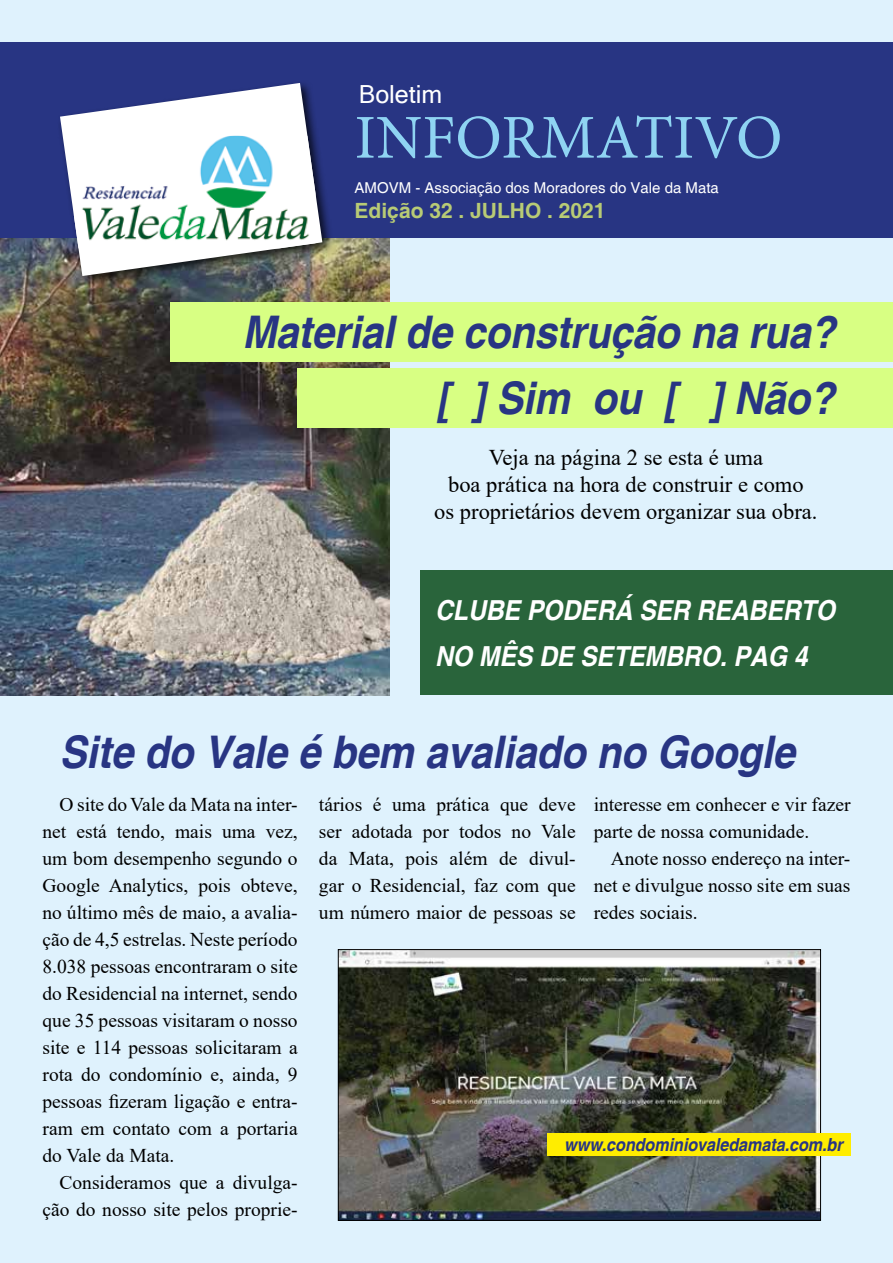
<style>
.page{position:relative;width:893px;height:1263px;background:#dff2fd}
.page>*{position:absolute;margin:0;border:0;box-sizing:border-box;transform-origin:0 0}
.t1{font:62.4px "Minion Pro";color:#8fd4f2}
.t2{font:italic 700 45px "Helvetica";letter-spacing:-.005em;color:#283583;scale:.9 1}
.t3{font:italic 700 27.6px/46px "Helvetica";letter-spacing:-.005em;color:#fff;scale:.9 1}
.t4{font:24.9px "Microsoft Sans Serif";color:#fff}
.t5{font:22.5px/27px "Times New Roman";color:#000;text-align:center}
.t6{font:700 21px "Helvetica";color:#b8cb75}
.t7{font:19.5px/27px "Times New Roman";color:#000;text-align:justify}
.t8{font:italic 700 18px "Helvetica";letter-spacing:-.005em;color:#283583;scale:.9 1}
.t9{font:15px "Helvetica";color:#fff}
</style>
<div class="page">
<img style="left:340px;top:951px;width:479px;height:267px">
<div style="left:338px;top:949px;width:483px;height:271px;border:1px solid #000"></div>
<div style="left:547px;top:1133px;width:303px;height:22px;background:#ffed00"></div>
<img style="left:0;top:238px;width:389px;height:457px">
<div style="left:0;top:43px;width:893px;height:195px;background:#283583"></div>
<div style="left:57px;top:79px;width:277px;height:209px;background:#000;opacity:.75"></div>
<svg style="left:60px;top:83px;width:262px;height:193px;fill:#fff"></svg>
<img style="left:74px;top:136px;width:242px;height:112px">
<div style="left:170px;top:302px;width:723px;height:59px;background:#d8ff83"></div>
<div style="left:298px;top:368px;width:595px;height:59px;background:#d8ff83"></div>
<div style="left:421px;top:570px;width:472px;height:125px;background:#29643b"></div>
<p class="t4" style="left:359px;top:78px;width:85px">Boletim</p>
<h1 class="t1" style="left:355px;top:96px;width:429px">INFORMATIVO</h1>
<p class="t9" style="left:355px;top:179px;width:366px">AMOVM - Associação dos Moradores do Vale da Mata</p>
<p class="t6" style="left:355px;top:198px;width:252px">Edição 32 . JULHO . 2021</p>
<h2 class="t2" style="left:242px;top:305px;width:660px">Material de construção na rua?</h2>
<h2 class="t2" style="left:436px;top:371px;width:444px">[ ] Sim ou [ ] Não?</h2>
<p class="t5" style="left:434px;top:444px;width:385px">Veja na página 2 se esta é uma<br>boa prática na hora de construir e como<br>os proprietários devem organizar sua obra.</p>
<h3 class="t3" style="left:435px;top:588px;width:446px">CLUBE PODERÁ SER REABERTO<br>NO MÊS DE SETEMBRO. PAG 4</h3>
<h2 class="t2" style="left:60px;top:725px;width:819px">Site do Vale é bem avaliado no Google</h2>
<p class="t7" style="left:319px;top:790px;width:258px">tários é uma prática que deve ser adotada por todos no Vale da Mata, pois além de divul&shy;gar o Residencial, faz com que um número maior de pessoas se</p>
<p class="t7" style="left:594px;top:790px;width:258px">interesse em conhecer e vir fazer parte de nossa comunidade.</p>
<p class="t7" style="left:43px;top:790px;width:257px;text-indent:17px">O site do Vale da Mata na inter&shy;net está tendo, mais uma vez, um bom desempenho segundo o Google Analytics, pois obteve, no último mês de maio, a avalia&shy;ção de 4,5 estrelas. Neste período 8.038 pessoas encontraram o site do Residencial na internet, sendo que 35 pessoas visitaram o nosso site e 114 pessoas solicitaram a rota do condomínio e, ainda, 9 pessoas fizeram ligação e entra&shy;ram em contato com a portaria do Vale da Mata.</p>
<p class="t7" style="left:43px;top:1168px;width:257px;text-align:right">Consideramos que a divulga&shy;ção do nosso site pelos proprie-</p>
<p class="t7" style="left:594px;top:844px;width:258px;text-indent:17px">Anote nosso endereço na inter&shy;net e divulgue nosso site em suas redes sociais.</p>
<p class="t8" style="left:564px;top:1133px;width:311px">www.condominiovaledamata.com.br</p>
</div>
